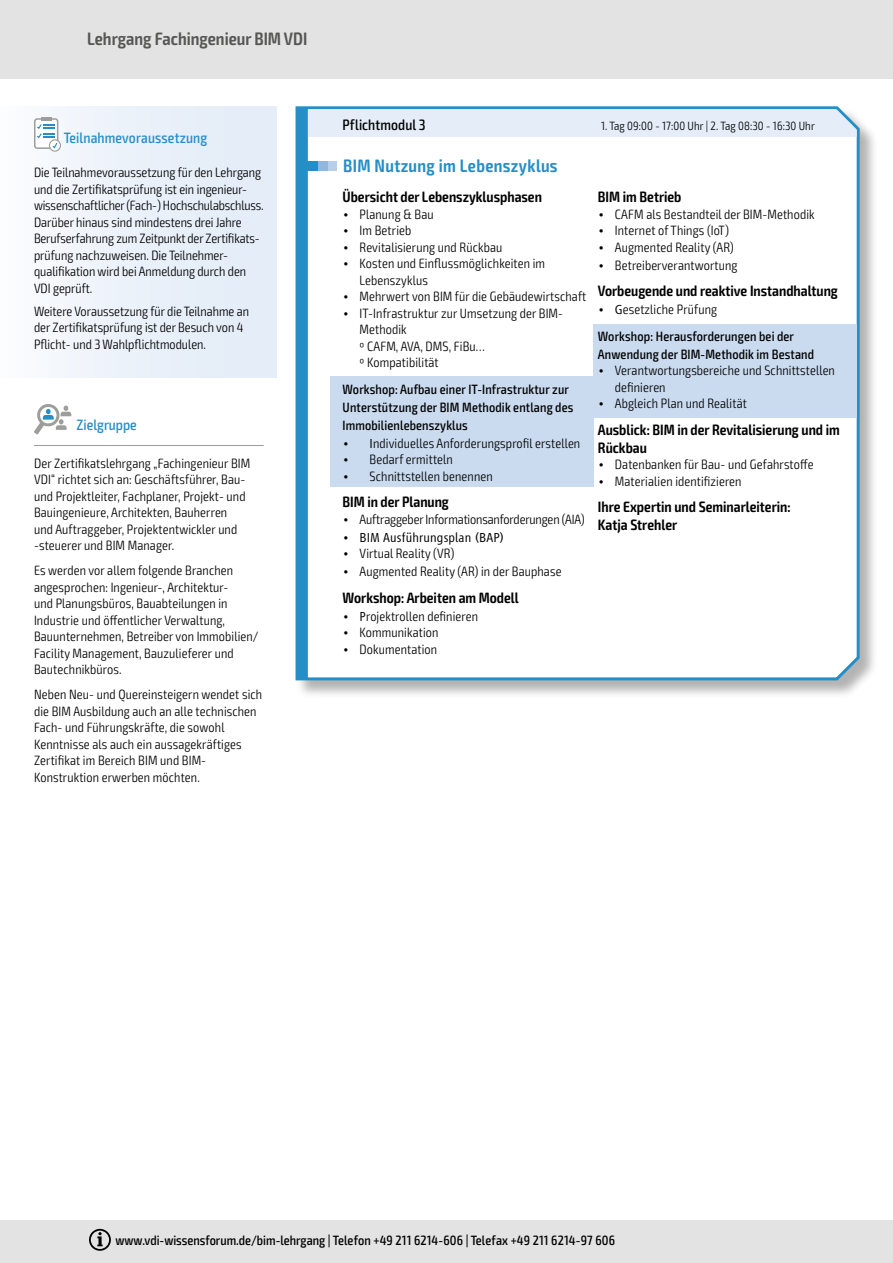
<style>
.page{position:relative;width:893px;height:1263px;background:#fff}
.page>*{position:absolute;margin:0;border:0;box-sizing:border-box;transform-origin:0 0}
.t1{font:600 condensed 18px "Exo 2";color:#575756}
.t2{font:600 condensed 18px "Exo 2";letter-spacing:.02em;color:#258ec6}
.t3{font:600 condensed 15px/18px "Exo 2";color:#000}
.t4{font:500 condensed 15px "Exo 2";letter-spacing:.01em;color:#258ec6}
.t5{font:500 condensed 15px "Exo 2";letter-spacing:.01em;color:#000}
.t6{font:300 condensed 13.5px/16.5px "Exo 2";letter-spacing:.01em;color:#000}
.t7{font:500 condensed 13.5px/18px "Exo 2";letter-spacing:.01em;color:#000}
.t8{font:300 condensed 13.5px "Exo 2";letter-spacing:-.01em;color:#000}
.t9{font:300 13.5px "Vialog LT Std";letter-spacing:.01em;color:#000}
.t10{font:300 condensed 12px "Exo 2";letter-spacing:.01em;color:#000}
.s1{font-family:"Vialog LT Std";font-weight:400;font-stretch:normal}
.s2{font-family:"Vialog LT Std";font-stretch:normal}
.s3{font-weight:400}
.s4{font-family:"Vialog LT Std";font-weight:300;font-stretch:normal}
.s5{font-weight:300}
</style>
<div class="page">
<div style="left:0;top:1220px;width:893px;height:43px;background:#e3e3e3"></div>
<svg style="left:89px;top:1229px;width:22px;height:22px"></svg>
<div style="left:0;top:0;width:893px;height:79px;background:#e3e3e3"></div>
<div style="left:0;top:106px;width:276px;height:272px;background:linear-gradient(to right,#f9fbfd,#e1eaf7)"></div>
<div style="left:34px;top:118px;width:24px;height:31px;border:2px solid #9d9d9c;border-radius:2px"></div>
<svg style="left:50px;top:140px;width:10px;height:11px"></svg>
<div style="left:49px;top:139px;width:12px;height:13px;border:1px solid #9d9d9c;border-radius:50%"></div>
<svg style="left:36px;top:117px;width:22px;height:32px"></svg>
<hr style="left:34px;top:445px;width:230px;height:1px;background:#9d9d9c">
<svg style="left:34px;top:404px;width:37px;height:30px"></svg>
<div style="left:296px;top:106px;width:582px;height:592px;background:#000;opacity:.3"></div>
<svg style="left:297px;top:108px;width:560px;height:571px"></svg>
<div style="left:312px;top:162px;width:25px;height:9px;background:#b7cfea"></div>
<div style="left:310px;top:162px;width:17px;height:9px;background:#90b8de"></div>
<div style="left:307px;top:162px;width:10px;height:9px;background:#258ec6"></div>
<div style="left:593px;top:324px;width:263px;height:94px;background:#cadbef"></div>
<div style="left:330px;top:376px;width:264px;height:111px;background:#cadbef"></div>
<h1 class="t1" style="left:87px;top:28px;width:222px">Lehrgang Fachingenieur BIM VDI</h1>
<p class="t4" style="left:64px;top:129px;width:145px">Teilnahmevoraussetzung</p>
<p class="t6" style="left:34px;top:164px;width:231px">Die Teilnahmevoraussetzung für den Lehrgang und die Zertifikatsprüfung ist ein ingenieur&shy;wissenschaftlicher (Fach-) Hochschulabschluss.<br>Darüber hinaus sind mindestens drei Jahre Berufserfahrung zum Zeitpunkt der Zertifikats&shy;prüfung nachzuweisen. Die Teilnehmer&shy;qualifikation wird bei Anmeldung durch den VDI geprüft.</p>
<p class="t6" style="left:34px;top:303px;width:216px">Weitere Voraussetzung für die Teilnahme an der Zertifikatsprüfung ist der Besuch von 4<br>Pflicht- und 3 Wahlpflichtmodulen.</p>
<p class="t4" style="left:77px;top:416px;width:62px">Zielgruppe</p>
<p class="t6" style="left:34px;top:455px;width:218px">Der Zertifikatslehrgang „Fachingenieur BIM VDI“ richtet sich an: Geschäftsführer, Bau&shy;und Projektleiter, Fachplaner, Projekt- und Bauingenieure, Architekten, Bauherren<br>und Auftraggeber, Projektentwickler und -steuerer und BIM Manager.</p>
<p class="t6" style="left:34px;top:562px;width:226px">Es werden vor allem folgende Branchen angesprochen: Ingenieur-, Architektur-<br>und Planungsbüros, Bauabteilungen in Industrie und öffentlicher Verwaltung, Bauunternehmen, Betreiber von Immobilien/ Facility Management, Bauzulieferer und Bautechnikbüros.</p>
<p class="t6" style="left:34px;top:686px;width:230px">Neben Neu- und Quereinsteigern wendet sich die BIM Ausbildung auch an alle technischen Fach- und Führungskräfte, die sowohl Kenntnisse als auch ein aussagekräftiges Zertifikat im Bereich BIM und BIM-Konstruktion erwerben möchten.</p>
<p class="t5" style="left:342px;top:116px;width:85px">Pflichtmodul 3</p>
<p class="t10" style="left:601px;top:119px;width:215px">1. Tag 09:00 - 17:00 Uhr | 2. Tag 08:30 - 16:30 Uhr</p>
<h1 class="t2" style="left:343px;top:155px;width:216px">BIM Nutzung im Lebenszyklus</h1>
<p class="t3" style="left:343px;top:188px;width:201px">Übersicht der Lebenszyklusphasen</p>
<p class="t6" style="left:343px;top:206px;width:93px"><span class="s1">•</span> Planung &amp; Bau</p>
<p class="t6" style="left:343px;top:222px;width:70px"><span class="s1">•</span> Im Betrieb</p>
<p class="t6" style="left:343px;top:239px;width:161px"><span class="s1">•</span> Revitalisierung und Rückbau</p>
<p class="t6" style="left:360px;top:255px;width:187px;text-indent:-17px"><span class="s1">•</span> Kosten und Einflussmöglichkeiten im<br>Lebenszyklus</p>
<p class="t6" style="left:343px;top:288px;width:245px"><span class="s1">•</span> Mehrwert von BIM für die Gebäudewirtschaft</p>
<p class="t6" style="left:360px;top:305px;width:205px;text-indent:-17px"><span class="s1">•</span> IT-Infrastruktur zur Umsetzung der BIM-<br>Methodik<br>º CAFM, AVA, DMS, FiBu…<br>º Kompatibilität</p>
<p class="t7" style="left:343px;top:380px;width:232px">Workshop: Aufbau einer IT-Infrastruktur zur<br>Unterstützung der BIM Methodik entlang des<br>Immobilienlebenszyklus</p>
<p class="t6" style="left:343px;top:435px;width:239px"><span class="s1">•</span> <span class="s2">I</span>ndividuelles Anforderungsprofil erstellen</p>
<p class="t6" style="left:343px;top:451px;width:112px"><span class="s1">•</span> Bedarf ermitteln</p>
<p class="t6" style="left:343px;top:468px;width:152px"><span class="s1">•</span> Schnittstellen benennen</p>
<p class="t3" style="left:343px;top:493px;width:108px">BIM in der Planung</p>
<p class="t8" style="left:343px;top:511px;width:244px"><span class="s1">•</span> Auftraggeber Informationsanforderungen (AIA)</p>
<p class="t9" style="left:343px;top:530px;width:163px"><span class="s3">•</span> BIM Ausführungsplan (BAP)</p>
<p class="t6" style="left:343px;top:545px;width:113px"><span class="s1">•</span> Virtual Reality (VR)</p>
<p class="t6" style="left:343px;top:563px;width:220px"><span class="s1">•</span> Augmented Reality (AR) in der Bauphase</p>
<p class="t3" style="left:343px;top:589px;width:178px">Workshop: Arbeiten am Modell</p>
<p class="t6" style="left:343px;top:608px;width:137px"><span class="s1">•</span> <span class="s2">P</span>rojektrollen definieren</p>
<p class="t6" style="left:343px;top:625px;width:97px"><span class="s1">•</span> Kommunikation</p>
<p class="t6" style="left:343px;top:641px;width:96px"><span class="s1">•</span> Dokumentation</p>
<p class="t3" style="left:598px;top:188px;width:85px">BIM im Betrieb</p>
<p class="t6" style="left:598px;top:206px;width:218px"><span class="s1">•</span> CAFM als Bestandteil der BIM-Methodik</p>
<p class="t6" style="left:598px;top:222px;width:132px"><span class="s1">•</span> Internet of Things (IoT)</p>
<p class="t6" style="left:598px;top:239px;width:137px"><span class="s1">•</span> Augmented Reality (AR)</p>
<p class="t6" style="left:598px;top:257px;width:141px"><span class="s1">•</span> Betreiberverantwortung</p>
<p class="t3" style="left:598px;top:282px;width:242px">Vorbeugende und reaktive Instandhaltung</p>
<p class="t7" style="left:598px;top:296px;width:198px;line-height:26.5px"><span class="s1">•</span> <span class="s4">G</span><span class="s5">esetzliche Prüfung<br></span>Workshop: Herausforderungen bei der</p>
<p class="t7" style="left:598px;top:345px;width:218px">Anwendung der BIM-Methodik im Bestand</p>
<p class="t6" style="left:615px;top:362px;width:221px;text-indent:-17px"><span class="s1">•</span> Verantwortungsbereiche und Schnittstellen definieren</p>
<p class="t6" style="left:598px;top:395px;width:150px"><span class="s1">•</span> Abgleich Plan und Realität</p>
<p class="t3" style="left:598px;top:421px;width:243px">Ausblick: BIM in der Revitalisierung und im<br>Rückbau</p>
<p class="t6" style="left:598px;top:457px;width:217px"><span class="s1">•</span> Datenbanken für Bau- und Gefahrstoffe</p>
<p class="t6" style="left:598px;top:473px;width:145px"><span class="s1">•</span> Materialien identifizieren</p>
<p class="t3" style="left:598px;top:498px;width:194px">Ihre Expertin und Seminarleiterin:<br>Katja Strehler</p>
<p class="t7" style="left:115px;top:1231px;width:501px">www.vdi-wissensforum.de/bim-lehrgang | Telefon +49 211 6214-606 | Telefax +49 211 6214-97 606</p>
</div>
